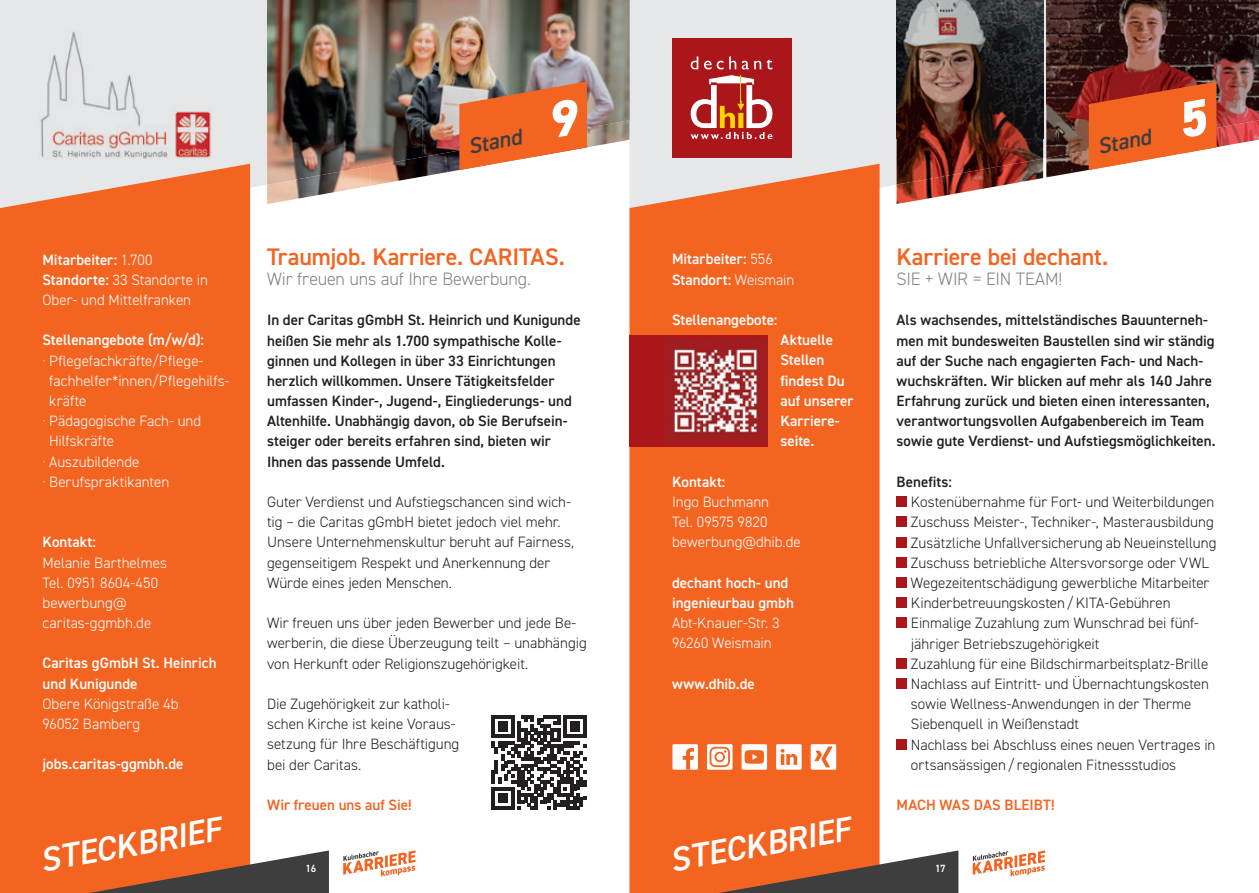
<style>
.page{position:relative;width:1259px;height:893px;background:#fff}
.page>*{position:absolute;margin:0;border:0;box-sizing:border-box;transform-origin:0 0}
.t1{font:italic 600 34.05px "DIN2014";color:#fff}
.t2{font:600 24px "DIN2014";letter-spacing:-.005em;color:#f36421}
.t3{font:italic 600 22.5px "DIN2014";color:#3e3e3f}
.t4{font:300 18px "DIN2014";letter-spacing:-.01em;color:#808285}
.t5{font:300 15px/20.2px "DIN2014";color:#231f20}
.t6{font:600 15px/20.2px "DIN2014";color:#231f20}
.t7{font:300 15px/20.2px "DIN2014";color:#fff}
.t8{font:600 15px/20.2px "DIN2014";color:#fff}
.t9{font:600 15px "DIN2014";color:#f36421}
.t10{font:600 10.5px "DIN2014";color:#fff}
.s1{font-weight:600}
.s2{font-weight:300}
</style>
<div class="page">
<svg style="left:629px;top:0;width:420px;height:232px;background:#e8e8e9"></svg>
<div style="left:0;top:0;width:267px;height:232px;background:#e6e7e9"></div>
<div style="left:629px;top:164px;width:250px;height:729px;background:#f36421"></div>
<div style="left:0;top:164px;width:250px;height:729px;background:#f36421"></div>
<svg style="left:972px;top:850px;width:73px;height:26px"></svg>
<svg style="left:672px;top:850px;width:286px;height:43px;background:#a85b37"></svg>
<svg style="left:343px;top:850px;width:72px;height:26px"></svg>
<svg style="left:43px;top:850px;width:286px;height:43px;background:#a85b38"></svg>
<img style="left:896px;top:185px;width:147px;height:19px">
<img style="left:896px;top:0;width:147px;height:185px">
<img style="left:1046px;top:130px;width:213px;height:47px">
<img style="left:1046px;top:0;width:159px;height:158px">
<img style="left:1205px;top:0;width:54px;height:130px">
<img style="left:371px;top:157px;width:88px;height:29px">
<img style="left:587px;top:130px;width:42px;height:18px">
<img style="left:267px;top:185px;width:104px;height:19px">
<img style="left:629px;top:0;width:1px;height:140px">
<img style="left:267px;top:0;width:310px;height:92px">
<img style="left:577px;top:0;width:52px;height:130px">
<img style="left:267px;top:92px;width:155px;height:93px">
<img style="left:422px;top:92px;width:37px;height:65px">
<div style="left:896px;top:496px;width:11px;height:11px;background:#ab161a"></div>
<div style="left:896px;top:517px;width:11px;height:10px;background:#ab161a"></div>
<div style="left:896px;top:537px;width:11px;height:10px;background:#ab161a"></div>
<div style="left:896px;top:557px;width:11px;height:11px;background:#ab161a"></div>
<div style="left:896px;top:577px;width:11px;height:11px;background:#ab161a"></div>
<div style="left:896px;top:597px;width:11px;height:11px;background:#ab161a"></div>
<div style="left:896px;top:618px;width:11px;height:10px;background:#ab161a"></div>
<div style="left:896px;top:658px;width:11px;height:11px;background:#ab161a"></div>
<div style="left:896px;top:678px;width:11px;height:11px;background:#ab161a"></div>
<div style="left:896px;top:739px;width:11px;height:10px;background:#ab161a"></div>
<img style="left:31px;top:21px;width:186px;height:145px">
<div style="left:672px;top:38px;width:119px;height:119px;background:#ab161a"></div>
<svg style="left:690px;top:56px;width:8px;height:13px"></svg>
<svg style="left:704px;top:61px;width:19px;height:8px"></svg>
<svg style="left:729px;top:56px;width:43px;height:13px"></svg>
<svg style="left:690px;top:75px;width:82px;height:64px"></svg>
<div style="left:629px;top:334px;width:138px;height:112px;background:#ab161a"></div>
<img style="left:663px;top:339px;width:104px;height:103px">
<div style="left:672px;top:744px;width:26px;height:26px;background:#fff"></div>
<svg style="left:683px;top:748px;width:11px;height:22px"></svg>
<svg style="left:707px;top:744px;width:25px;height:26px"></svg>
<svg style="left:709px;top:747px;width:21px;height:20px"></svg>
<div style="left:741px;top:744px;width:26px;height:26px;background:#fff"></div>
<svg style="left:744px;top:750px;width:20px;height:14px"></svg>
<div style="left:776px;top:744px;width:25px;height:26px;background:#fff"></div>
<svg style="left:780px;top:749px;width:17px;height:16px"></svg>
<div style="left:810px;top:744px;width:26px;height:26px;background:#fff"></div>
<svg style="left:814px;top:746px;width:18px;height:21px"></svg>
<svg style="left:491px;top:715px;width:95px;height:95px"></svg>
<svg style="left:459px;top:81px;width:128px;height:89px;background:#e77d4b"></svg>
<svg style="left:1089px;top:81px;width:127px;height:89px;background:#e76d3c"></svg>
<p class="t7" style="left:43px;top:249px;width:167px"><span class="s1">Mitarbeiter:</span> 1.700<br><span class="s1">Standorte:</span> 33 Standorte in<br>Ober- und Mittelfranken</p>
<p class="t8" style="left:43px;top:330px;width:163px">Stellenangebote (m/w/d):</p>
<p class="t7" style="left:43px;top:350px;width:162px">· Pflegefachkräfte/Pflege-</p>
<p class="t7" style="left:49px;top:370px;width:181px">fachhelfer*innen/Pflegehilfs-</p>
<p class="t7" style="left:49px;top:391px;width:39px">kräfte</p>
<p class="t7" style="left:43px;top:411px;width:160px">· Pädagogische Fach- und</p>
<p class="t7" style="left:49px;top:431px;width:66px">Hilfskräfte</p>
<p class="t7" style="left:43px;top:451px;width:98px">· Auszubildende</p>
<p class="t7" style="left:43px;top:471px;width:128px">· Berufspraktikanten</p>
<p class="t8" style="left:43px;top:532px;width:55px">Kontakt:</p>
<p class="t7" style="left:43px;top:552px;width:126px">Melanie Barthelmes<br>Tel. 0951 8604-450 bewerbung@ caritas-ggmbh.de</p>
<p class="t8" style="left:43px;top:653px;width:175px">Caritas gGmbH St. Heinrich und Kunigunde</p>
<p class="t7" style="left:43px;top:694px;width:137px">Obere Königstraße 4b<br>96052 Bamberg</p>
<p class="t8" style="left:43px;top:754px;width:143px">jobs.caritas-ggmbh.de</p>
<h1 class="t1" style="left:37px;top:838px;width:184px;rotate:-10deg">STECKBRIEF</h1>
<h3 class="t3" style="left:466px;top:131px;width:55px;rotate:-10deg">Stand</h3>
<h3 class="t3" style="left:1095px;top:131px;width:55px;rotate:-10deg">Stand</h3>
<h2 class="t2" style="left:267px;top:241px;width:299px">Traumjob. Karriere. CARITAS.</h2>
<p class="t4" style="left:267px;top:268px;width:265px">Wir freuen uns auf Ihre Bewerbung.</p>
<p class="t6" style="left:267px;top:310px;width:315px">In der Caritas gGmbH St. Heinrich und Kunigunde heißen Sie mehr als 1.700 sympathische Kolle&shy;ginnen und Kollegen in über 33 Einrichtungen herzlich willkommen. Unsere Tätigkeitsfelder umfassen Kinder-, Jugend-, Eingliederungs- und Altenhilfe. Unabhängig davon, ob Sie Berufsein&shy;steiger oder bereits erfahren sind, bieten wir Ihnen das passende Umfeld.</p>
<p class="t5" style="left:267px;top:492px;width:308px">Guter Verdienst und Aufstiegschancen sind wich&shy;tig – die Caritas gGmbH bietet jedoch viel mehr.<br>Unsere Unternehmenskultur beruht auf Fairness, gegenseitigem Respekt und Anerkennung der Würde eines jeden Menschen.</p>
<p class="t5" style="left:267px;top:613px;width:321px">Wir freuen uns über jeden Bewerber und jede Be&shy;werberin, die diese Überzeugung teilt – unabhängig von Herkunft oder Religionszugehörigkeit.</p>
<p class="t5" style="left:267px;top:694px;width:194px">Die Zugehörigkeit zur katholi&shy;schen Kirche ist keine Voraus&shy;setzung für Ihre Beschäftigung bei der Caritas.</p>
<p class="t9" style="left:267px;top:795px;width:146px">Wir freuen uns auf Sie!</p>
<p class="t10" style="left:306px;top:861px;width:12px">16</p>
<p class="t8" style="left:672px;top:249px;width:124px">Mitarbeiter: <span class="s2">556<br></span>Standort: <span class="s2">Weismain</span></p>
<p class="t8" style="left:672px;top:309px;width:107px">Stellenangebote:</p>
<p class="t8" style="left:780px;top:330px;width:75px">Aktuelle<br>Stellen findest Du auf unserer<br>Karriere&shy;seite.</p>
<p class="t8" style="left:672px;top:471px;width:55px">Kontakt:</p>
<p class="t7" style="left:672px;top:492px;width:130px">Ingo Buchmann<br>Tel. 09575 9820 bewerbung@dhib.de</p>
<p class="t8" style="left:672px;top:572px;width:123px">dechant hoch- und ingenieurbau gmbh</p>
<p class="t7" style="left:672px;top:613px;width:109px">Abt-Knauer-Str. 3<br>96260 Weismain</p>
<p class="t8" style="left:672px;top:673px;width:84px">www.dhib.de</p>
<h1 class="t1" style="left:666px;top:838px;width:184px;rotate:-10deg">STECKBRIEF</h1>
<h2 class="t2" style="left:896px;top:241px;width:213px">Karriere bei dechant.</h2>
<p class="t4" style="left:896px;top:268px;width:167px">SIE + WIR = EIN TEAM!</p>
<p class="t6" style="left:896px;top:310px;width:320px">Als wachsendes, mittelständisches Bauunterneh&shy;men mit bundesweiten Baustellen sind wir ständig auf der Suche nach engagierten Fach- und Nach&shy;wuchskräften. Wir blicken auf mehr als 140 Jahre Erfahrung zurück und bieten einen interessanten, verantwortungsvollen Aufgabenbereich im Team sowie gute Verdienst- und Aufstiegsmöglichkeiten.</p>
<p class="t6" style="left:896px;top:471px;width:57px">Benefits:</p>
<p class="t5" style="left:911px;top:492px;width:307px">Kostenübernahme für Fort- und Weiterbildungen Zuschuss Meister-, Techniker-, Masterausbildung Zusätzliche Unfallversicherung ab Neueinstellung Zuschuss betriebliche Altersvorsorge oder VWL Wegezeitentschädigung gewerbliche Mitarbeiter Kinderbetreuungskosten / KITA-Gebühren Einmalige Zuzahlung zum Wunschrad bei fünf&shy;jähriger Betriebszugehörigkeit<br>Zuzahlung für eine Bildschirmarbeitsplatz-Brille Nachlass auf Eintritt- und Übernachtungskosten sowie Wellness-Anwendungen in der Therme Siebenquell in Weißenstadt<br>Nachlass bei Abschluss eines neuen Vertrages in ortsansässigen / regionalen Fitnessstudios</p>
<p class="t9" style="left:896px;top:795px;width:160px">MACH WAS DAS BLEIBT!</p>
<p class="t10" style="left:935px;top:861px;width:12px">17</p>
</div>
